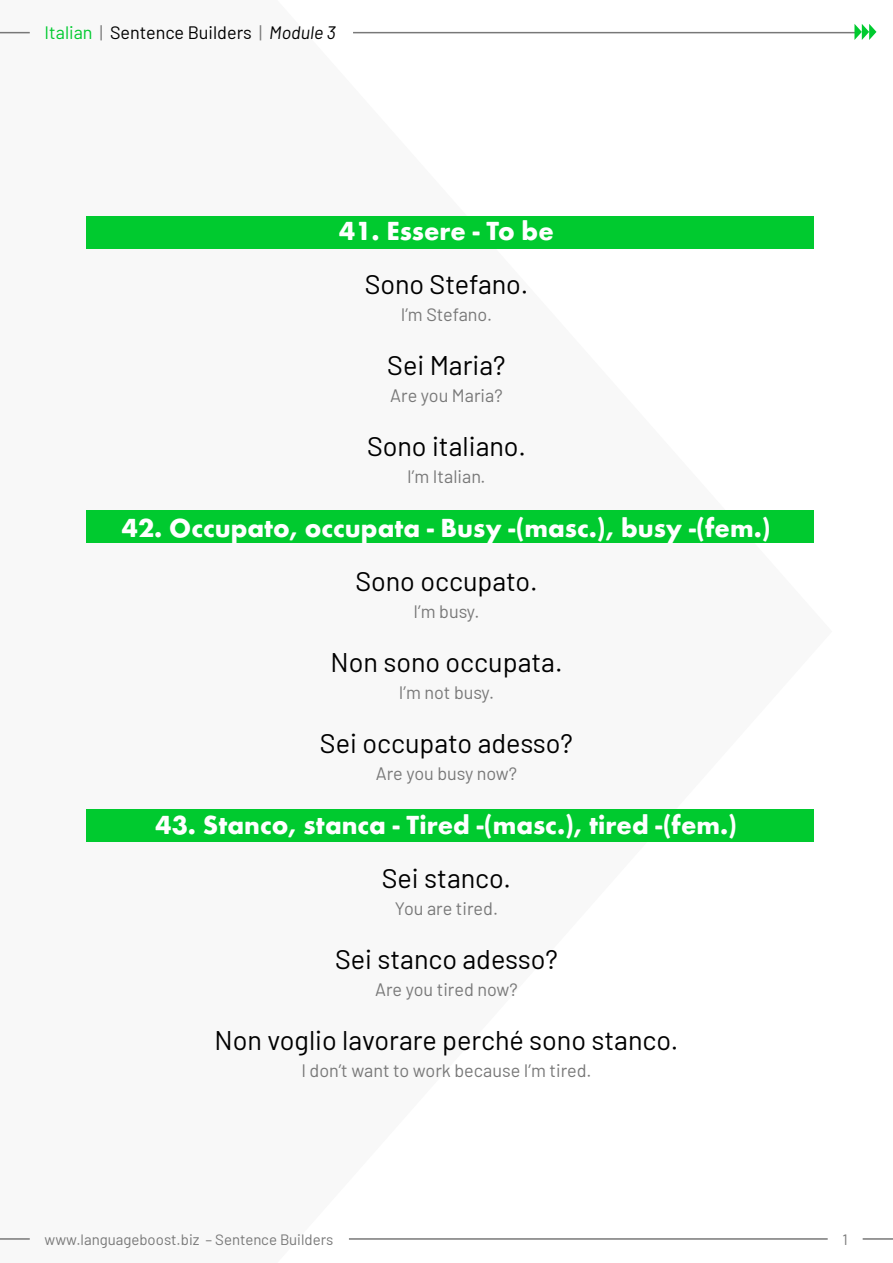
<style>
.page{position:relative;width:893px;height:1263px;background:#fff}
.page>*{position:absolute;margin:0;border:0;box-sizing:border-box;transform-origin:0 0}
.t1{font:27px "Barlow";color:#000}
.t2{font:700 27px "Futura Round";color:#fff}
.t3{font:18px "Barlow";color:#787878}
.t4{font:18px "Barlow";color:#000}
.t5{font:15px "Barlow";color:#787878}
.s1{color:#00ca2f}
.s2{color:#787878}
.s3{font-style:italic}
</style>
<div class="page">
<hr style="left:0;top:32px;width:30px;height:1px;background:#787878">
<hr style="left:0;top:1238px;width:30px;height:2px;background:#787878">
<hr style="left:353px;top:32px;width:502px;height:1px;background:#787878">
<hr style="left:863px;top:1238px;width:30px;height:2px;background:#787878">
<hr style="left:349px;top:1238px;width:479px;height:2px;background:#787878">
<svg style="left:854px;top:24px;width:22px;height:16px"></svg>
<div style="left:86px;top:216px;width:728px;height:32px;background:#00ca2f"></div>
<div style="left:86px;top:510px;width:728px;height:33px;background:#00ca2f"></div>
<div style="left:86px;top:809px;width:728px;height:33px;background:#00ca2f"></div>
<p class="t4" style="left:45px;top:20px;width:293px"><span class="s1">Italian</span> <span class="s2">|</span> Sentence Builders <span class="s2">|</span> <span class="s3">Module 3</span></p>
<p class="t2" style="left:339px;top:210px;width:216px">41. Essere - To be</p>
<p class="t1" style="left:365px;top:265px;width:165px">Sono Stefano.</p>
<p class="t3" style="left:401px;top:301px;width:93px">I’m Stefano.</p>
<p class="t1" style="left:387px;top:346px;width:120px">Sei Maria?</p>
<p class="t3" style="left:390px;top:382px;width:114px">Are you Maria?</p>
<p class="t1" style="left:367px;top:427px;width:160px">Sono italiano.</p>
<p class="t3" style="left:407px;top:463px;width:80px">I’m Italian.</p>
<p class="t2" style="left:122px;top:507px;width:651px">42. Occupato, occupata - Busy -(masc.), busy -(fem.)</p>
<p class="t1" style="left:355px;top:562px;width:184px">Sono occupato.</p>
<p class="t3" style="left:414px;top:598px;width:67px">I’m busy.</p>
<p class="t1" style="left:330px;top:643px;width:234px">Non sono occupata.</p>
<p class="t3" style="left:399px;top:679px;width:97px">I’m not busy.</p>
<p class="t1" style="left:320px;top:724px;width:255px">Sei occupato adesso?</p>
<p class="t3" style="left:376px;top:760px;width:143px">Are you busy now?</p>
<p class="t2" style="left:156px;top:804px;width:583px">43. Stanco, stanca - Tired -(masc.), tired -(fem.)</p>
<p class="t1" style="left:382px;top:859px;width:131px">Sei stanco.</p>
<p class="t3" style="left:395px;top:895px;width:105px">You are tired.</p>
<p class="t1" style="left:335px;top:940px;width:224px">Sei stanco adesso?</p>
<p class="t3" style="left:375px;top:976px;width:144px">Are you tired now?</p>
<p class="t1" style="left:215px;top:1021px;width:465px">Non voglio lavorare perché sono stanco.</p>
<p class="t3" style="left:301px;top:1057px;width:292px">I don’t want to work because I’m tired.</p>
<p class="t5" style="left:45px;top:1229px;width:290px">www.languageboost.biz – Sentence Builders</p>
<p class="t5" style="left:842px;top:1229px;width:7px">1</p>
</div>
